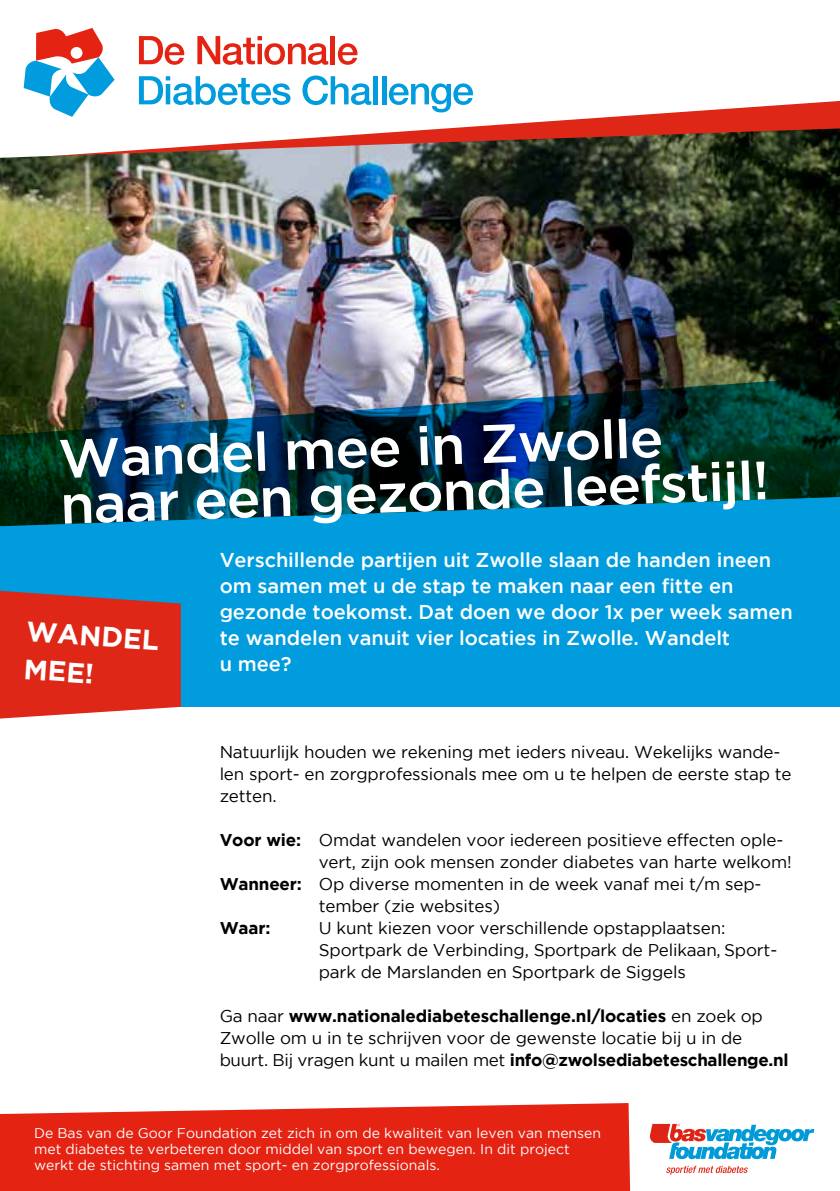
<style>
.page{position:relative;width:840px;height:1191px;background:#fff}
.page>*{position:absolute;margin:0;border:0;box-sizing:border-box;transform-origin:0 0}
.t1{font:500 54px/46px "Gotham";color:#fff}
.t2{font:700 27.8px/37.6px "Gotham";color:#fff}
.t3{font:500 20px/26px "Gotham";letter-spacing:-.005em;color:#fff}
.t4{font:17px/22px "Gotham";letter-spacing:-.01em;color:#000}
.t5{font:700 17px "Gotham";color:#000}
.t6{font:14px/16px "Gotham";color:#fff}
.s1{font-weight:700}
</style>
<div class="page">
<svg style="left:24px;top:28px;width:90px;height:73px"></svg>
<svg style="left:139px;top:36px;width:46px;height:29px"></svg>
<svg style="left:197px;top:36px;width:131px;height:29px"></svg>
<hr style="left:330px;top:36px;width:4px;height:28px;background:#e42313">
<svg style="left:338px;top:43px;width:20px;height:22px"></svg>
<svg style="left:139px;top:76px;width:151px;height:25px"></svg>
<svg style="left:302px;top:76px;width:68px;height:25px"></svg>
<hr style="left:373px;top:76px;width:4px;height:28px;background:#009cde">
<hr style="left:382px;top:76px;width:4px;height:28px;background:#009cde">
<svg style="left:389px;top:83px;width:84px;height:18px"></svg>
<svg style="left:49px;top:101px;width:790px;height:27px"></svg>
<img style="left:0;top:128px;width:839px;height:246px">
<img style="left:0;top:374px;width:839px;height:333px">
<div style="left:0;top:1103px;width:629px;height:88px;background:#e42313"></div>
<svg style="left:666px;top:1165px;width:81px;height:9px"></svg>
<svg style="left:650px;top:1123px;width:163px;height:36px"></svg>
<svg style="left:0;top:591px;width:181px;height:127px;background:#d43529"></svg>
<h1 class="t1" style="left:58px;top:434px;width:710px;rotate:-2deg">Wandel mee in Zwolle naar een gezonde leefstijl!</h1>
<h2 class="t2" style="left:28px;top:612px;width:135px;rotate:4deg">WANDEL<br>MEE!</h2>
<p class="t3" style="left:219px;top:546px;width:574px">Verschillende partijen uit Zwolle slaan de handen ineen om samen met u de stap te maken naar een fitte en gezonde toekomst. Dat doen we door 1x per week samen te wandelen vanuit vier locaties in Zwolle. Wandelt<br>u mee?</p>
<p class="t4" style="left:219px;top:740px;width:573px">Natuurlijk houden we rekening met ieders niveau. Wekelijks wande&shy;len sport- en zorgprofessionals mee om u te helpen de eerste stap te zetten.</p>
<p class="t4" style="left:219px;top:828px;width:565px"><span class="s1">Voor wie:</span> Omdat wandelen voor iedereen positieve effecten ople-</p>
<p class="t4" style="left:318px;top:850px;width:474px">vert, zijn ook mensen zonder diabetes van harte welkom!</p>
<p class="t4" style="left:219px;top:872px;width:543px"><span class="s1">Wanneer:</span> Op diverse momenten in de week vanaf mei t/m sep-</p>
<p class="t4" style="left:318px;top:894px;width:183px">tember (zie websites)</p>
<p class="t5" style="left:219px;top:918px;width:52px">Waar:</p>
<p class="t4" style="left:318px;top:916px;width:459px">U kunt kiezen voor verschillende opstapplaatsen:<br>Sportpark de Verbinding, Sportpark de Pelikaan, Sport&shy;park de Marslanden en Sportpark de Siggels</p>
<p class="t4" style="left:219px;top:1004px;width:570px">Ga naar <span class="s1">www.nationalediabeteschallenge.nl/locaties</span> en zoek op<br>Zwolle om u in te schrijven voor de gewenste locatie bij u in de buurt. Bij vragen kunt u mailen met <span class="s1">info@zwolsediabeteschallenge.nl</span></p>
<p class="t6" style="left:34px;top:1125px;width:568px">De Bas van de Goor Foundation zet zich in om de kwaliteit van leven van mensen met diabetes te verbeteren door middel van sport en bewegen. In dit project werkt de stichting samen met sport- en zorgprofessionals.</p>
</div>
